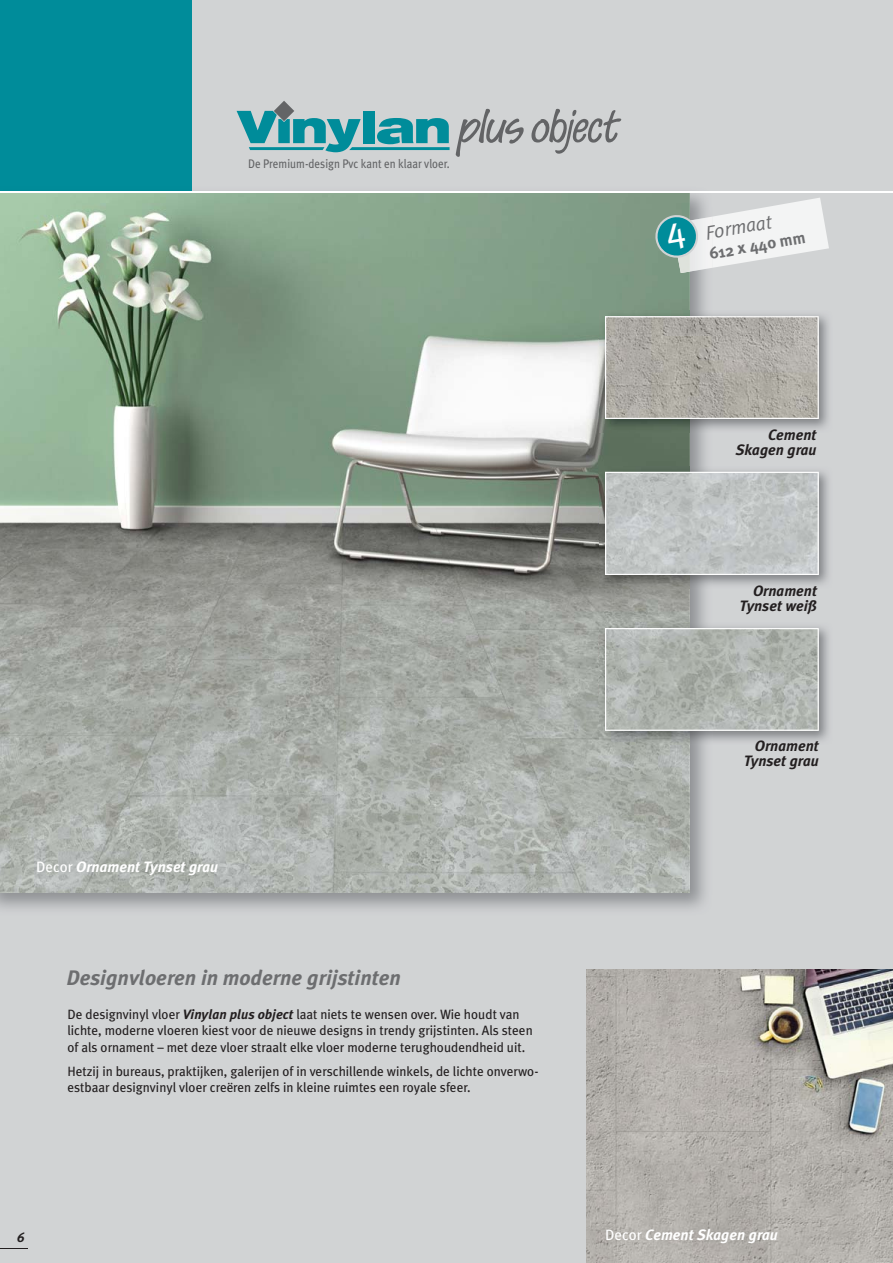
<style>
.page{position:relative;width:893px;height:1263px;background:#d1d3d4}
.page>*{position:absolute;margin:0;border:0;box-sizing:border-box;transform-origin:0 0}
.t1{font:italic 700 21px "Meta Plus";color:#6d6e70}
.t2{font:italic 19.5px "Meta Plus Normal";color:#6d6e70}
.t3{font:700 16.5px "Meta Plus";color:#6d6e70}
.t4{font:italic 700 15px/15px "Meta Plus";color:#231f20;text-align:right}
.t5{font:italic 700 15px "Meta Plus";color:#fff}
.t6{font:13.5px/16.2px "Meta Plus";color:#231f20}
.t7{font:italic 700 13.5px "Meta Plus";color:#231f20}
.t8{font:12.45px "Meta Plus";color:#636466;scale:.89 1}
.s1{font-weight:400;font-style:normal}
.s2{font-weight:700;font-style:italic}
</style>
<div class="page">
<div style="left:0;top:0;width:191px;height:191px;background:#008c9a"></div>
<svg style="left:0;top:1248px;width:28px;height:1px"></svg>
<img style="left:0;top:186px;width:707px;height:723px">
<img style="left:0;top:186px;width:191px;height:5px">
<img style="left:0;top:193px;width:690px;height:700px">
<img style="left:599px;top:311px;width:230px;height:121px">
<svg style="left:605px;top:316px;width:214px;height:103px;background:#afada6"></svg>
<img style="left:599px;top:466px;width:230px;height:123px">
<svg style="left:605px;top:472px;width:214px;height:103px"></svg>
<img style="left:599px;top:623px;width:230px;height:121px">
<svg style="left:605px;top:628px;width:214px;height:103px;background:#b1b6b1"></svg>
<img style="left:586px;top:969px;width:307px;height:294px">
<svg style="left:237px;top:101px;width:213px;height:51px"></svg>
<svg style="left:456px;top:109px;width:68px;height:48px"></svg>
<svg style="left:531px;top:109px;width:90px;height:45px"></svg>
<svg style="left:713px;top:198px;width:116px;height:70px"></svg>
<img style="left:690px;top:216px;width:23px;height:56px">
<img style="left:671px;top:259px;width:19px;height:14px">
<hr style="left:0;top:191px;width:893px;height:2px;background:#fff">
<svg style="left:654px;top:213px;width:46px;height:46px;background:#51a2a6"></svg>
<p class="t8" style="left:248px;top:158px;width:228px">De Premium-design Pvc kant en klaar vloer.</p>
<p class="t5" style="left:36px;top:860px;width:184px"><span class="s1">Decor</span> Ornament Tynset grau</p>
<h1 class="t1" style="left:66px;top:969px;width:336px">Designvloeren in moderne grijstinten</h1>
<p class="t6" style="left:67px;top:1007px;width:467px">De designvinyl vloer <span class="s2">Vinylan plus object</span> laat niets te wensen over. Wie houdt van lichte, moderne vloeren kiest voor de nieuwe designs in trendy grijstinten. Als steen of als ornament – met deze vloer straalt elke vloer moderne terughoudendheid uit.</p>
<p class="t6" style="left:67px;top:1064px;width:473px">Hetzij in bureaus, praktijken, galerijen of in verschillende winkels, de lichte onverwo&shy;estbaar designvinyl vloer creëren zelfs in kleine ruimtes een royale sfeer.</p>
<p class="t7" style="left:17px;top:1231px;width:9px">6</p>
<h2 class="t2" style="left:704px;top:225px;width:68px;rotate:-10deg">Formaat</h2>
<p class="t3" style="left:708px;top:247px;width:99px;rotate:-10deg">612 x 440 mm</p>
<p class="t4" style="left:736px;top:428px;width:82px">Cement<br>Skagen grau</p>
<p class="t4" style="left:740px;top:584px;width:79px">Ornament<br>Tynset weiß</p>
<p class="t4" style="left:744px;top:739px;width:76px">Ornament<br>Tynset grau</p>
<p class="t5" style="left:605px;top:1228px;width:174px"><span class="s1">Decor</span> Cement Skagen grau</p>
</div>
